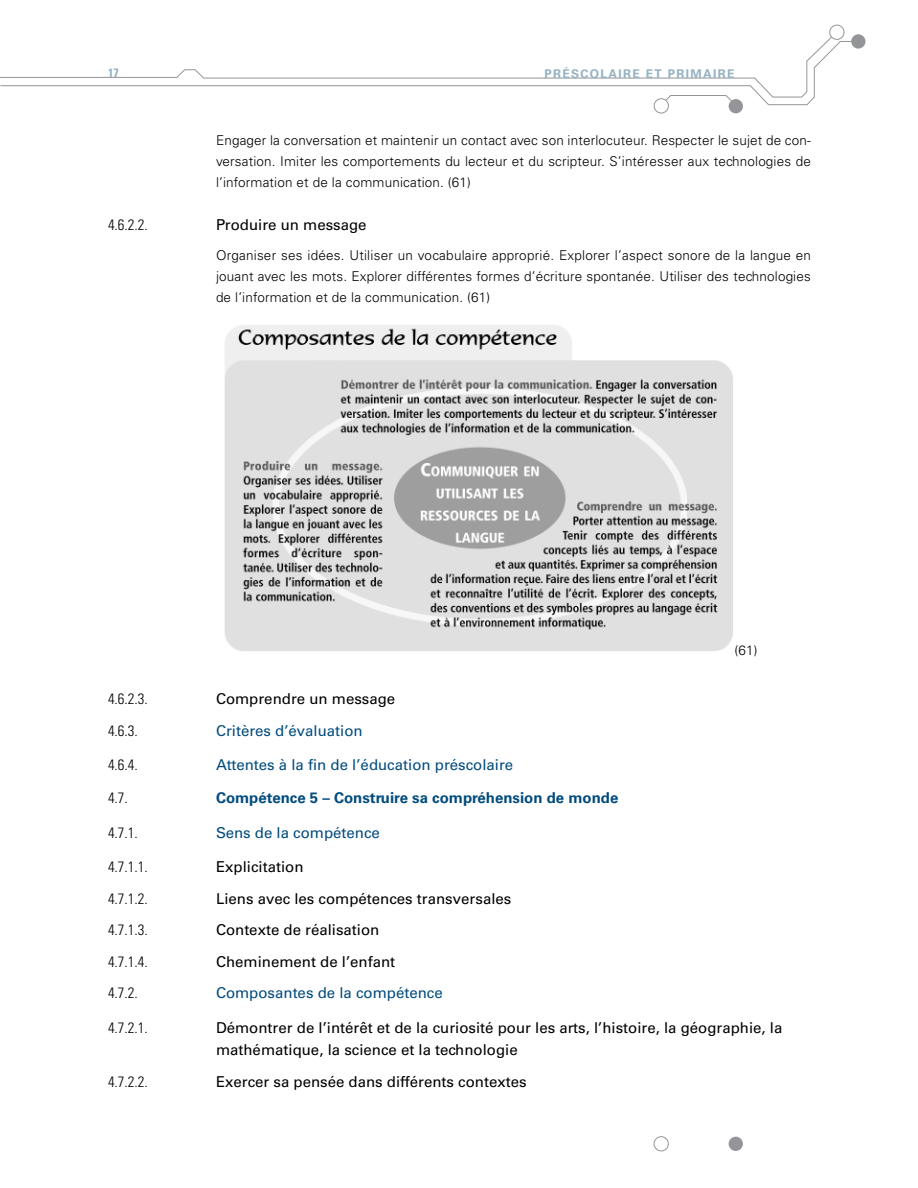
<style>
.page{position:relative;width:918px;height:1188px;background:#fff}
.page>*{position:absolute;margin:0;border:0;box-sizing:border-box;transform-origin:0 0}
.t1{font:15px/22.5px "Univers LT Std";color:#000}
.t2{font:15px "Univers LT Std";color:#004b7d}
.t3{font:300 condensed 15px "Univers LT Std";color:#000}
.t4{font:700 15px "Univers LT Std";color:#004b7d}
.t5{font:300 13.5px/21px "Univers LT Std";letter-spacing:.01em;color:#000;text-align:justify}
.t6{font:700 12px "Univers LT Std";letter-spacing:.11em;color:#93b1c2}
.t7{font:700 condensed 12px "Univers LT Std";color:#93b1c2}
</style>
<div class="page">
<svg style="left:0;top:41px;width:851px;height:64px"></svg>
<div style="left:851px;top:34px;width:14px;height:15px;background:#939598;border-radius:50%"></div>
<svg style="left:654px;top:25px;width:190px;height:88px"></svg>
<div style="left:729px;top:1137px;width:14px;height:14px;background:#939598;border-radius:50%"></div>
<div style="left:654px;top:1136px;width:15px;height:15px;border:1px solid #939598;border-radius:50%"></div>
<img style="left:224px;top:325px;width:509px;height:326px">
<p class="t7" style="left:108px;top:65px;width:12px">17</p>
<p class="t6" style="left:544px;top:67px;width:191px">PRÉSCOLAIRE ET PRIMAIRE</p>
<p class="t5" style="left:216px;top:130px;width:596px">Engager la conversation et maintenir un contact avec son interlocuteur. Respecter le sujet de con&shy;versation. Imiter les comportements du lecteur et du scripteur. S’intéresser aux technologies de l’information et de la communication. (61)</p>
<p class="t3" style="left:108px;top:216px;width:41px">4.6.2.2.</p>
<p class="t1" style="left:216px;top:214px;width:152px">Produire un message</p>
<p class="t5" style="left:216px;top:245px;width:597px">Organiser ses idées. Utiliser un vocabulaire approprié. Explorer l’aspect sonore de la langue en jouant avec les mots. Explorer différentes formes d’écriture spontanée. Utiliser des technologies de l’information et de la communication. (61)</p>
<p class="t5" style="left:735px;top:639px;width:24px">(61)</p>
<p class="t3" style="left:108px;top:690px;width:41px">4.6.2.3.</p>
<p class="t1" style="left:216px;top:688px;width:181px">Comprendre un message</p>
<p class="t3" style="left:108px;top:721px;width:31px">4.6.3.</p>
<p class="t2" style="left:216px;top:722px;width:148px">Critères d’évaluation</p>
<p class="t3" style="left:108px;top:756px;width:31px">4.6.4.</p>
<p class="t2" style="left:216px;top:756px;width:299px">Attentes à la fin de l’éducation préscolaire</p>
<p class="t3" style="left:108px;top:789px;width:21px">4.7.</p>
<p class="t4" style="left:216px;top:789px;width:404px">Compétence 5 – Construire sa compréhension de monde</p>
<p class="t3" style="left:108px;top:823px;width:31px">4.7.1.</p>
<p class="t2" style="left:216px;top:824px;width:165px">Sens de la compétence</p>
<p class="t3" style="left:108px;top:858px;width:41px">4.7.1.1.</p>
<p class="t1" style="left:216px;top:856px;width:89px">Explicitation</p>
<p class="t3" style="left:108px;top:889px;width:41px">4.7.1.2.</p>
<p class="t1" style="left:216px;top:887px;width:297px">Liens avec les compétences transversales</p>
<p class="t3" style="left:108px;top:921px;width:41px">4.7.1.3.</p>
<p class="t1" style="left:216px;top:919px;width:165px">Contexte de réalisation</p>
<p class="t3" style="left:108px;top:952px;width:41px">4.7.1.4.</p>
<p class="t1" style="left:216px;top:950px;width:181px">Cheminement de l’enfant</p>
<p class="t3" style="left:108px;top:984px;width:31px">4.7.2.</p>
<p class="t2" style="left:216px;top:984px;width:228px">Composantes de la compétence</p>
<p class="t3" style="left:108px;top:1018px;width:41px">4.7.2.1.</p>
<p class="t1" style="left:216px;top:1016px;width:568px">Démontrer de l’intérêt et de la curiosité pour les arts, l’histoire, la géographie, la mathématique, la science et la technologie</p>
<p class="t3" style="left:108px;top:1072px;width:41px">4.7.2.2.</p>
<p class="t1" style="left:216px;top:1070px;width:312px">Exercer sa pensée dans différents contextes</p>
</div>
